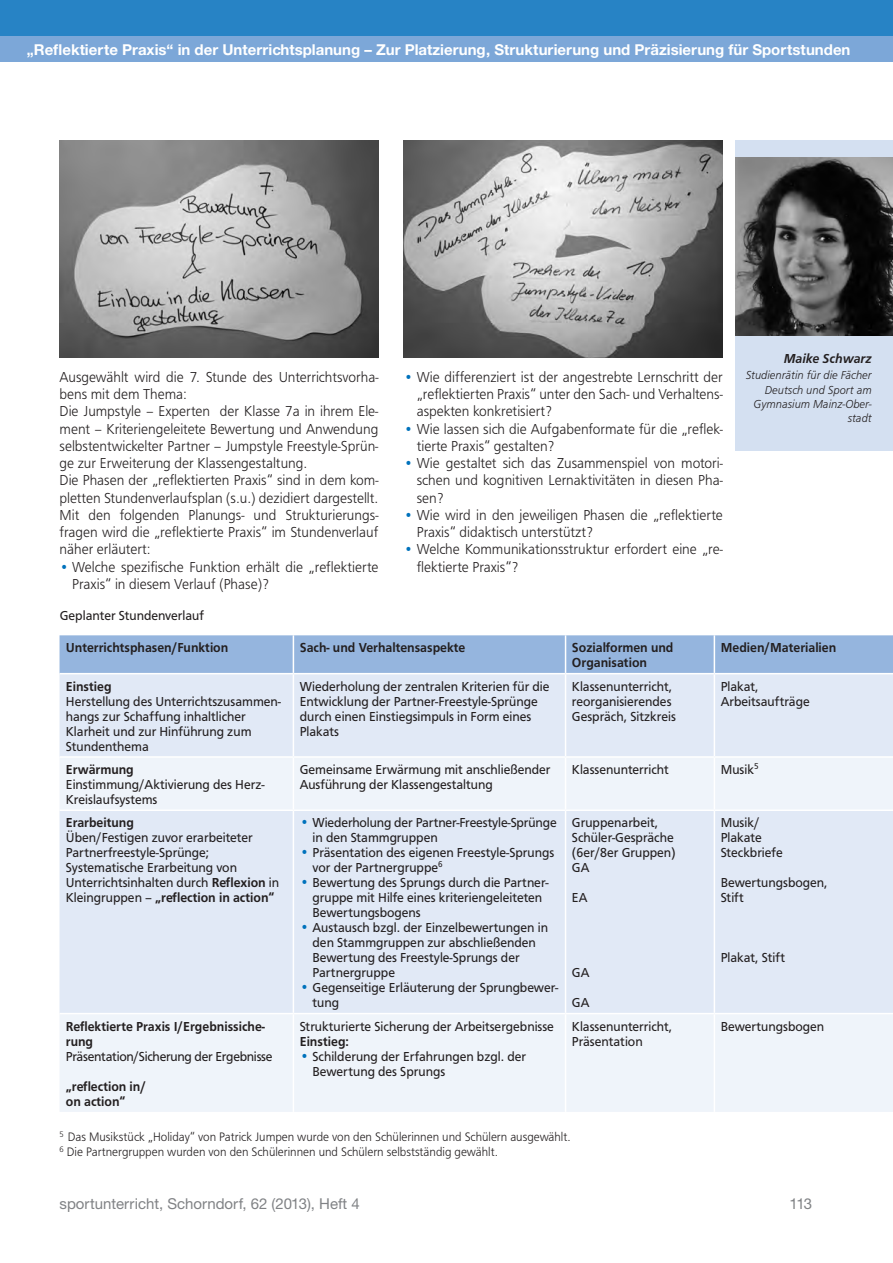
<style>
.page{position:relative;width:893px;height:1263px;background:#fff}
.page>*{position:absolute;margin:0;border:0;box-sizing:border-box;transform-origin:0 0}
.t1{font:300 15px/17.2px "Frutus T";color:#231f20;scale:.95 1}
.t2{font:700 15px "Helvetica Neue CE";color:#fff}
.t3{font:15px "Helvetica Neue CE";color:#808285}
.t4{font:13.5px/15px "Frutus T";color:#231f20;scale:.95 1}
.t5{font:500 13.5px/15px "Frutus T";color:#231f20;scale:.95 1}
.t6{font:italic 500 13.5px "Frutus T";letter-spacing:.005em;color:#231f20;scale:.95 1}
.t7{font:300 12.75px/15px "Frutus T";color:#231f20;scale:.95 1}
.t8{font:italic 300 12px/14.2px "Frutus T";letter-spacing:.005em;color:#231f20;text-align:right;scale:.95 1}
.s1{color:#0072bc}
.s2{font-weight:500}
.s3{font-weight:300;font-size:15px;color:#0072bc}
.s4{font-weight:400}
</style>
<div class="page">
<div style="left:0;top:0;width:893px;height:62px;background:#7ca7d8"></div>
<div style="left:0;top:0;width:893px;height:36px;background:#2783c5"></div>
<img style="left:60px;top:140px;width:318px;height:217px">
<img style="left:404px;top:140px;width:319px;height:217px">
<div style="left:60px;top:635px;width:833px;height:38px;background:#95b5de"></div>
<div style="left:60px;top:674px;width:833px;height:82px;background:#e1e9f6"></div>
<svg style="left:60px;top:758px;width:833px;height:354px;fill:#e1e9f6"></svg>
<hr style="left:293px;top:674px;width:1px;height:82px;background:#fff">
<hr style="left:565px;top:674px;width:1px;height:82px;background:#fff">
<hr style="left:714px;top:674px;width:1px;height:82px;background:#fff">
<hr style="left:293px;top:758px;width:1px;height:51px;background:#fff">
<hr style="left:565px;top:758px;width:1px;height:51px;background:#fff">
<hr style="left:714px;top:758px;width:1px;height:51px;background:#fff">
<hr style="left:60px;top:809px;width:233px;height:2px;background:#fff">
<hr style="left:293px;top:809px;width:273px;height:2px;background:#fff">
<hr style="left:293px;top:811px;width:1px;height:202px;background:#fff">
<hr style="left:566px;top:809px;width:148px;height:2px;background:#fff">
<hr style="left:565px;top:811px;width:1px;height:202px;background:#fff">
<hr style="left:714px;top:809px;width:179px;height:2px;background:#fff">
<hr style="left:714px;top:811px;width:1px;height:202px;background:#fff">
<hr style="left:60px;top:1013px;width:233px;height:1px;background:#fff">
<hr style="left:293px;top:1013px;width:273px;height:1px;background:#fff">
<hr style="left:293px;top:1014px;width:1px;height:98px;background:#fff">
<hr style="left:566px;top:1013px;width:148px;height:1px;background:#fff">
<hr style="left:565px;top:1014px;width:1px;height:98px;background:#fff">
<hr style="left:714px;top:1013px;width:179px;height:1px;background:#fff">
<hr style="left:714px;top:1014px;width:1px;height:98px;background:#fff">
<hr style="left:293px;top:635px;width:1px;height:38px;background:#fff">
<hr style="left:565px;top:635px;width:1px;height:38px;background:#fff">
<hr style="left:714px;top:635px;width:1px;height:38px;background:#fff">
<div style="left:736px;top:140px;width:157px;height:311px;background:#d4e0f1"></div>
<img style="left:736px;top:157px;width:157px;height:179px">
<p class="t2" style="left:27px;top:41px;width:825px">„Reflektierte Praxis“ in der Unterrichtsplanung – Zur Platzierung, Strukturierung und Präzisierung für Sportstunden</p>
<p class="t1" style="left:60px;top:368px;width:337px">Ausgewählt wird die 7. Stunde des Unterrichtsvorha&shy;bens mit dem Thema:<br>Die Jumpstyle – Experten der Klasse 7a in ihrem Ele&shy;ment – Kriteriengeleitete Bewertung und Anwendung selbstentwickelter Partner – Jumpstyle Freestyle-Sprün&shy;ge zur Erweiterung der Klassengestaltung.<br>Die Phasen der „reflektierten Praxis“ sind in dem kom&shy;pletten Stundenverlaufsplan (s.u.) dezidiert dargestellt.<br>Mit den folgenden Planungs- und Strukturierungs&shy;fragen wird die „reflektierte Praxis“ im Stundenverlauf näher erläutert:</p>
<p class="t1" style="left:72px;top:558px;width:324px;text-indent:-13px"><span class="s1">•</span> Welche spezifische Funktion erhält die „reflektierte<br>Praxis“ in diesem Verlauf (Phase)?</p>
<p class="t1" style="left:417px;top:368px;width:324px;text-align:justify;text-indent:-13px"><span class="s1">•</span> Wie differenziert ist der angestrebte Lernschritt der „reflektierten Praxis“ unter den Sach- und Verhaltens&shy;aspekten konkretisiert?</p>
<p class="t1" style="left:417px;top:420px;width:324px;text-indent:-13px"><span class="s1">•</span> Wie lassen sich die Aufgabenformate für die „reflek&shy;tierte Praxis“ gestalten?</p>
<p class="t1" style="left:417px;top:454px;width:324px;text-align:justify;text-indent:-13px"><span class="s1">•</span> Wie gestaltet sich das Zusammenspiel von motori&shy;schen und kognitiven Lernaktivitäten in diesen Pha&shy;sen?</p>
<p class="t1" style="left:417px;top:506px;width:324px;text-indent:-13px"><span class="s1">•</span> Wie wird in den jeweiligen Phasen die „reflektierte<br>Praxis“ didaktisch unterstützt?</p>
<p class="t1" style="left:417px;top:540px;width:324px;text-indent:-13px"><span class="s1">•</span> Welche Kommunikationsstruktur erfordert eine „re&shy;flektierte Praxis“?</p>
<p class="t6" style="left:784px;top:351px;width:94px">Maike Schwarz</p>
<p class="t8" style="left:746px;top:368px;width:134px">Studienrätin für die Fächer<br>Deutsch und Sport am<br>Gymnasium Mainz-Ober&shy;stadt</p>
<p class="t4" style="left:60px;top:608px;width:153px">Geplanter Stundenverlauf</p>
<p class="t5" style="left:66px;top:640px;width:172px">Unterrichtsphasen/Funktion</p>
<p class="t5" style="left:300px;top:640px;width:176px">Sach- und Verhaltensaspekte</p>
<p class="t5" style="left:572px;top:640px;width:108px">Sozialformen und<br>Organisation</p>
<p class="t5" style="left:721px;top:640px;width:123px">Medien/Materialien</p>
<p class="t4" style="left:66px;top:678px;width:228px"><span class="s2">Einstieg<br></span>Herstellung des Unterrichtszusammen&shy;hangs zur Schaffung inhaltlicher<br>Klarheit und zur Hinführung zum<br>Stundenthema</p>
<p class="t4" style="left:300px;top:678px;width:264px">Wiederholung der zentralen Kriterien für die Entwicklung der Partner-Freestyle-Sprünge durch einen Einstiegsimpuls in Form eines Plakats</p>
<p class="t4" style="left:572px;top:678px;width:111px">Klassenunterricht, reorganisierendes<br>Gespräch, Sitzkreis</p>
<p class="t4" style="left:721px;top:678px;width:95px">Plakat,<br>Arbeitsaufträge</p>
<p class="t4" style="left:66px;top:762px;width:211px"><span class="s2">Erwärmung<br></span>Einstimmung/Aktivierung des Herz-<br>Kreislaufsystems</p>
<p class="t4" style="left:300px;top:762px;width:265px">Gemeinsame Erwärmung mit anschließender<br>Ausführung der Klassengestaltung</p>
<p class="t4" style="left:572px;top:762px;width:104px">Klassenunterricht</p>
<p class="t4" style="left:721px;top:762px;width:41px">Musik<sup>5</sup></p>
<p class="t4" style="left:66px;top:815px;width:226px"><span class="s2">Erarbeitung<br></span>Üben/Festigen zuvor erarbeiteter<br>Partnerfreestyle-Sprünge;<br>Systematische Erarbeitung von<br>Unterrichtsinhalten durch <span class="s2">Reflexion</span> in<br>Kleingruppen – <span class="s2">„reflection in action“</span></p>
<p class="t4" style="left:313px;top:815px;width:258px;text-indent:-13px"><span class="s3">•</span> Wiederholung der Partner-Freestyle-Sprünge in den Stammgruppen</p>
<p class="t4" style="left:572px;top:815px;width:111px">Gruppenarbeit,<br>Schüler-Gespräche (6er/8er Gruppen)<br>GA</p>
<p class="t4" style="left:572px;top:890px;width:18px">EA</p>
<p class="t4" style="left:721px;top:815px;width:67px">Musik/<br>Plakate<br>Steckbriefe</p>
<p class="t4" style="left:721px;top:875px;width:114px">Bewertungsbogen,<br>Stift</p>
<p class="t4" style="left:313px;top:845px;width:256px;text-indent:-13px"><span class="s3">•</span> Präsentation des eigenen Freestyle-Sprungs vor der Partnergruppe<sup>6</sup></p>
<p class="t4" style="left:313px;top:875px;width:250px;text-indent:-13px"><span class="s3">•</span> Bewertung des Sprungs durch die Partner&shy;gruppe mit Hilfe eines kriteriengeleiteten<br>Bewertungsbogens</p>
<p class="t4" style="left:313px;top:920px;width:249px;text-indent:-13px"><span class="s3">•</span> Austausch bzgl. der Einzelbewertungen in den Stammgruppen zur abschließenden Bewertung des Freestyle-Sprungs der Partnergruppe</p>
<p class="t4" style="left:313px;top:980px;width:260px;text-indent:-13px"><span class="s3">•</span> Gegenseitige Erläuterung der Sprungbewer&shy;tung</p>
<p class="t4" style="left:721px;top:950px;width:69px">Plakat, Stift</p>
<p class="t4" style="left:572px;top:965px;width:20px">GA</p>
<p class="t4" style="left:572px;top:995px;width:20px">GA</p>
<p class="t5" style="left:66px;top:1018px;width:219px">Reflektierte Praxis I/Ergebnissiche&shy;rung<br><span class="s4">Präsentation/Sicherung der Ergebnisse</span></p>
<p class="t5" style="left:66px;top:1078px;width:86px">„reflection in/ on action“</p>
<p class="t4" style="left:300px;top:1018px;width:269px">Strukturierte Sicherung der Arbeitsergebnisse<br><span class="s2">Einstieg:</span></p>
<p class="t4" style="left:313px;top:1048px;width:226px;text-indent:-13px"><span class="s3">•</span> Schilderung der Erfahrungen bzgl. der<br>Bewertung des Sprungs</p>
<p class="t4" style="left:572px;top:1018px;width:107px">Klassenunterricht,<br>Präsentation</p>
<p class="t4" style="left:721px;top:1018px;width:110px">Bewertungsbogen</p>
<p class="t7" style="left:60px;top:1129px;width:540px"><sup>5</sup> Das Musikstück „Holiday“ von Patrick Jumpen wurde von den Schülerinnen und Schülern ausgewählt.<br><sup>6</sup> Die Partnergruppen wurden von den Schülerinnen und Schülern selbstständig gewählt.</p>
<p class="t3" style="left:60px;top:1195px;width:302px">sportunterricht, Schorndorf, 62 (2013), Heft 4</p>
<p class="t3" style="left:789px;top:1195px;width:24px">113</p>
</div>
